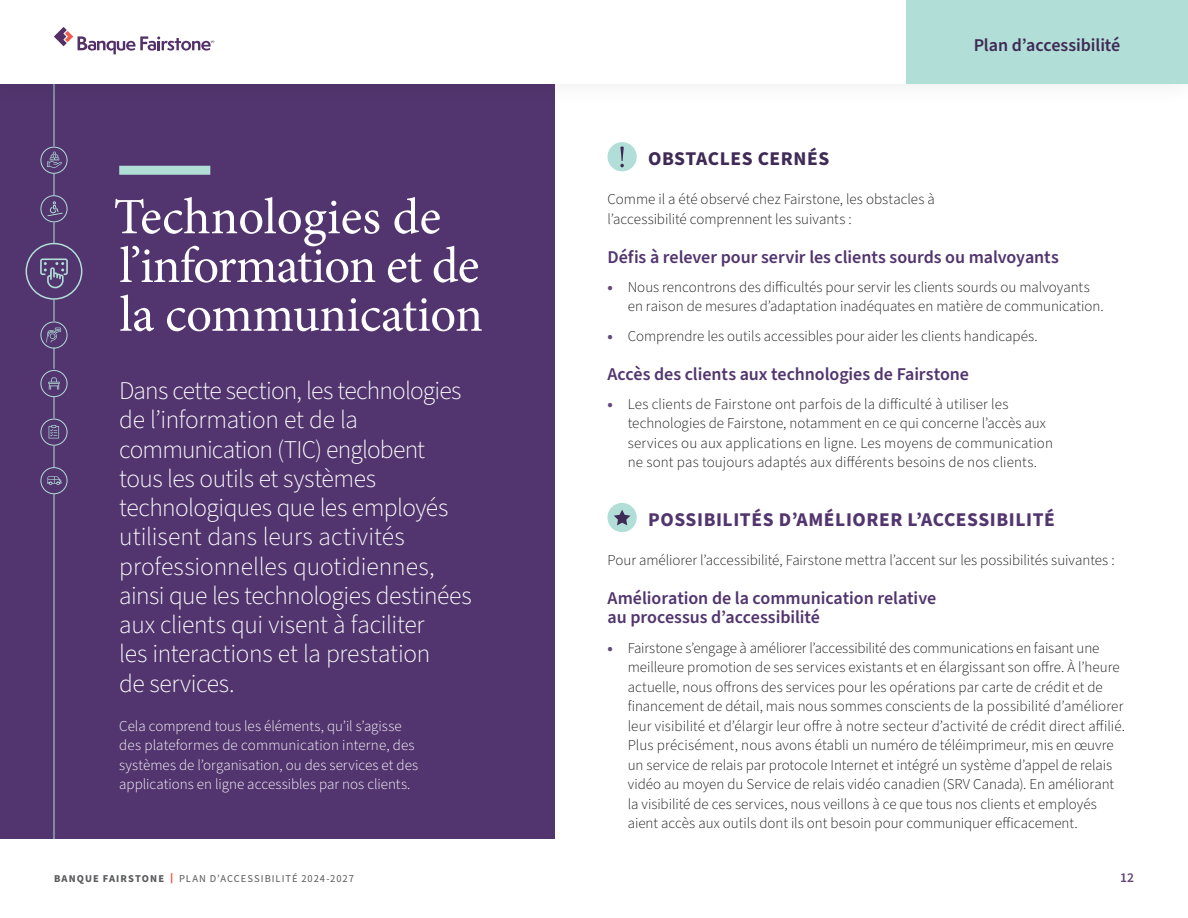
<style>
.page{position:relative;width:1188px;height:918px;background:#fff}
.page>*{position:absolute;margin:0;border:0;box-sizing:border-box;transform-origin:0 0}
.Titre_2{font:51px/48.8px "Minion Pro";letter-spacing:-.01em;color:#fff}
.Texte_intro{font:300 25.5px/29.2px "Source Sans Pro";letter-spacing:-.015em;color:#fff}
.Sous-titre_1{font:700 19.5px "Source Sans Pro";letter-spacing:.03em;color:#52356e}
.Sous-titre_1-2{font:700 19.5px "Source Sans Pro";letter-spacing:.03em;color:#3f2a56}
.Sous-titre_2{font:600 18px/19.5px "Source Sans Pro";letter-spacing:-.005em;color:#52356e}
.t1{font:600 18px "Source Sans Pro";letter-spacing:-.005em;color:#3f2a56}
.Texte_courrant{font:300 15px/19.5px "Source Sans Pro";color:#1a1a1a}
.Texte_courrant-2{font:300 15px/19.5px "Source Sans Pro";color:#fff}
.t2{font:600 13.5px "Source Sans Pro";color:#654675}
.t3{font:10.5px "Source Sans Pro";letter-spacing:.095em;color:#58595b}
.t4{font:700 10.5px "Source Sans Pro";letter-spacing:.1em;color:#58595b}
.s1{font-weight:900;color:#63497c}
</style>
<div class="page">
<div style="left:0;top:83px;width:554px;height:756px;background:#52356e"></div>
<div style="left:119px;top:166px;width:91px;height:9px;background:#b1ded6"></div>
<hr style="left:54px;top:83px;width:1px;height:63px;background:#b1ded6">
<svg style="left:54px;top:174px;width:1px;height:21px"></svg>
<svg style="left:54px;top:222px;width:1px;height:21px"></svg>
<svg style="left:54px;top:300px;width:1px;height:21px"></svg>
<svg style="left:54px;top:397px;width:1px;height:21px"></svg>
<svg style="left:54px;top:446px;width:1px;height:21px"></svg>
<hr style="left:54px;top:494px;width:1px;height:345px;background:#b1ded6">
<div style="left:26px;top:243px;width:56px;height:57px;border:2px solid #b1ded6;border-radius:50%"></div>
<div style="left:41px;top:147px;width:26px;height:27px;border:1px solid #b1ded6;border-radius:50%"></div>
<div style="left:41px;top:322px;width:26px;height:26px;border:1px solid #b1ded6;border-radius:50%"></div>
<div style="left:41px;top:419px;width:26px;height:27px;border:1px solid #b1ded6;border-radius:50%"></div>
<div style="left:41px;top:195px;width:26px;height:27px;border:1px solid #b1ded6;border-radius:50%"></div>
<div style="left:41px;top:370px;width:26px;height:27px;border:1px solid #b1ded6;border-radius:50%"></div>
<div style="left:41px;top:467px;width:26px;height:27px;border:1px solid #b1ded6;border-radius:50%"></div>
<div style="left:608px;top:142px;width:29px;height:29px;background:#b1ded6;border-radius:50%"></div>
<svg style="left:620px;top:147px;width:4px;height:20px"></svg>
<div style="left:608px;top:503px;width:29px;height:29px;background:#b1ded6;border-radius:50%"></div>
<svg style="left:614px;top:510px;width:16px;height:15px"></svg>
<svg style="left:47px;top:152px;width:15px;height:16px"></svg>
<svg style="left:48px;top:377px;width:12px;height:13px"></svg>
<svg style="left:47px;top:476px;width:15px;height:9px"></svg>
<svg style="left:49px;top:425px;width:10px;height:13px"></svg>
<div style="left:0;top:0;width:1188px;height:107px;background:#000;opacity:.15"></div>
<div style="left:0;top:0;width:1188px;height:83px;background:#fff"></div>
<svg style="left:54px;top:27px;width:160px;height:27px"></svg>
<div style="left:906px;top:0;width:282px;height:83px;background:#b1ded6"></div>
<svg style="left:47px;top:201px;width:16px;height:15px"></svg>
<svg style="left:40px;top:258px;width:28px;height:30px"></svg>
<svg style="left:46px;top:328px;width:15px;height:41px"></svg>
<p class="Titre_2" style="left:114px;top:193px;width:371px">Technologies de l’information et de la communication</p>
<p class="Texte_intro" style="left:119px;top:377px;width:354px">Dans cette section, les technologies de l’information et de la communication (TIC) englobent tous les outils et systèmes technologiques que les employés utilisent dans leurs activités professionnelles quotidiennes, ainsi que les technologies destinées aux clients qui visent à faciliter<br>les interactions et la prestation<br>de services.</p>
<p class="Texte_courrant-2" style="left:119px;top:716px;width:300px">Cela comprend tous les éléments, qu’il s’agisse des plateformes de communication interne, des systèmes de l’organisation, ou des services et des applications en ligne accessibles par nos clients.</p>
<p class="t1" style="left:974px;top:33px;width:148px">Plan d’accessibilité</p>
<p class="Sous-titre_1-2" style="left:648px;top:145px;width:183px">OBSTACLES CERNÉS</p>
<p class="Texte_courrant" style="left:608px;top:190px;width:329px">Comme il a été observé chez Fairstone, les obstacles à l’accessibilité comprennent les suivants :</p>
<p class="Sous-titre_2" style="left:608px;top:247px;width:453px">Défis à relever pour servir les clients sourds ou malvoyants</p>
<p class="Texte_courrant" style="left:628px;top:278px;width:478px;text-indent:-20px"><span class="s1">•</span> Nous rencontrons des difficultés pour servir les clients sourds ou malvoyants en raison de mesures d’adaptation inadéquates en matière de communication.</p>
<p class="Texte_courrant" style="left:608px;top:326px;width:432px"><span class="s1">•</span> Comprendre les outils accessibles pour aider les clients handicapés.</p>
<p class="Sous-titre_2" style="left:608px;top:364px;width:363px">Accès des clients aux technologies de Fairstone</p>
<p class="Texte_courrant" style="left:628px;top:395px;width:427px;text-indent:-20px"><span class="s1">•</span> Les clients de Fairstone ont parfois de la difficulté à utiliser les technologies de Fairstone, notamment en ce qui concerne l’accès aux services ou aux applications en ligne. Les moyens de communication ne sont pas toujours adaptés aux différents besoins de nos clients.</p>
<p class="Sous-titre_1" style="left:648px;top:506px;width:408px">POSSIBILITÉS D’AMÉLIORER L’ACCESSIBILITÉ</p>
<p class="Texte_courrant" style="left:608px;top:551px;width:509px">Pour améliorer l’accessibilité, Fairstone mettra l’accent sur les possibilités suivantes :</p>
<p class="Sous-titre_2" style="left:608px;top:589px;width:330px">Amélioration de la communication relative au processus d’accessibilité</p>
<p class="Texte_courrant" style="left:628px;top:638px;width:499px;text-indent:-20px"><span class="s1">•</span> Fairstone s’engage à améliorer l’accessibilité des communications en faisant une meilleure promotion de ses services existants et en élargissant son offre. À l’heure actuelle, nous offrons des services pour les opérations par carte de crédit et de financement de détail, mais nous sommes conscients de la possibilité d’améliorer leur visibilité et d’élargir leur offre à notre secteur d’activité de crédit direct affilié.<br>Plus précisément, nous avons établi un numéro de téléimprimeur, mis en œuvre un service de relais par protocole Internet et intégré un système d’appel de relais vidéo au moyen du Service de relais vidéo canadien (SRV Canada). En améliorant la visibilité de ces services, nous veillons à ce que tous nos clients et employés aient accès aux outils dont ils ont besoin pour communiquer efficacement.</p>
<p class="t4" style="left:54px;top:871px;width:112px">BANQUE FAIRSTONE</p>
<p class="t3" style="left:179px;top:871px;width:176px">PLAN D’ACCESSIBILITÉ 2024-2027</p>
<p class="t2" style="left:1120px;top:868px;width:15px">12</p>
</div>
